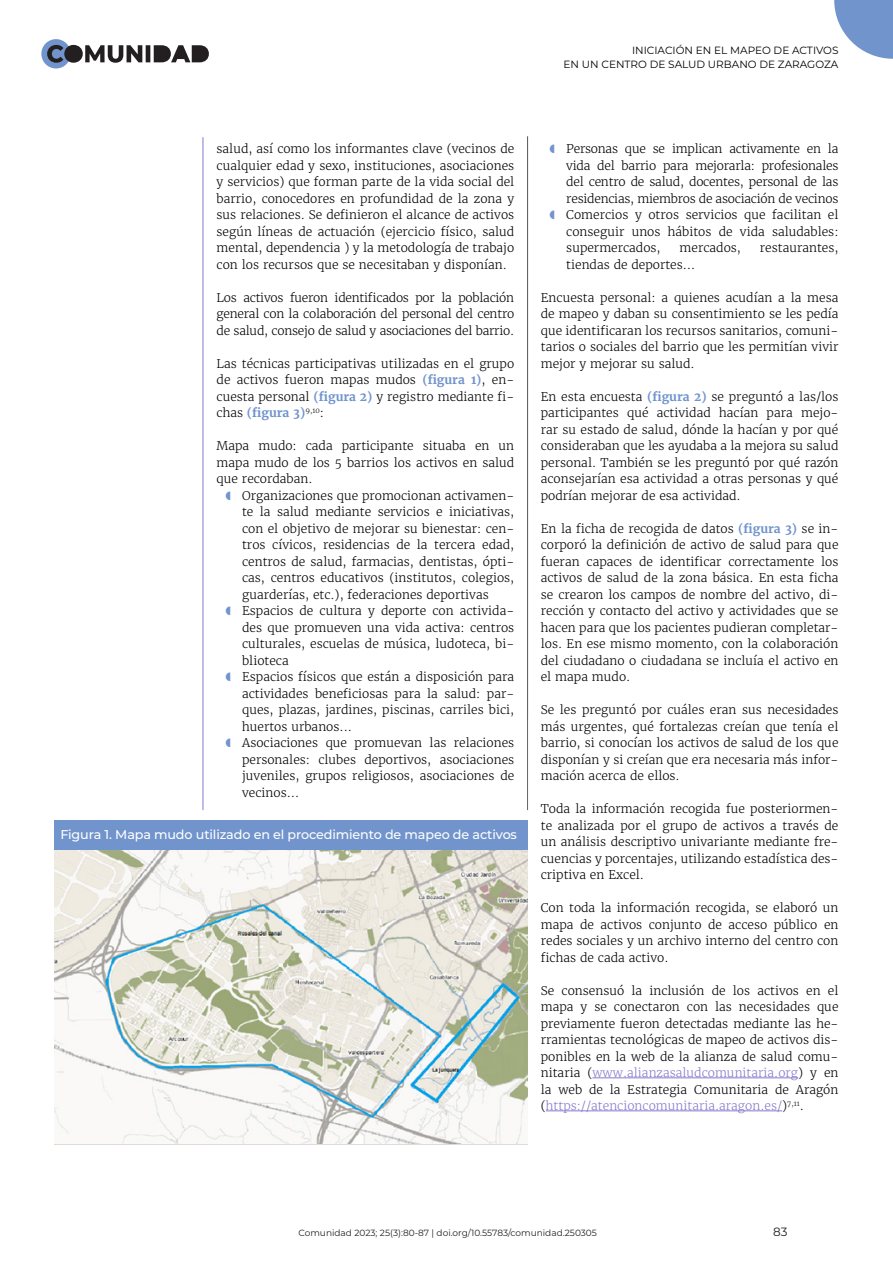
<style>
.page{position:relative;width:893px;height:1263px;background:#fff}
.page>*{position:absolute;margin:0;border:0;box-sizing:border-box;transform-origin:0 0}
.titol_fig{font:500 12.75px "Montserrat";letter-spacing:-.01em;color:#fff}
.Texto{font:300 12px/16.5px "Merriweather";color:#000;text-align:justify}
.t1{font:12px "Montserrat";color:#231f20}
.Variable1{font:10.5px/13.5px "Montserrat";color:#000;text-align:right}
.t2{font:9px "Montserrat";color:#231f20}
.s1{font-weight:700;color:#7194cc}
.s2{color:#7194cc}
.s3{color:#867acc}
</style>
<div class="page">
<hr style="left:203px;top:137px;width:1px;height:673px;background:#867acc">
<hr style="left:527px;top:137px;width:1px;height:673px;background:#636366">
<div style="left:41px;top:39px;width:30px;height:29px;background:#7194cc;border-radius:50%"></div>
<svg style="left:47px;top:45px;width:162px;height:18px"></svg>
<svg style="left:834px;top:0;width:59px;height:59px"></svg>
<hr style="left:592px;top:1077px;width:206px;height:1px;background:#867acc">
<hr style="left:546px;top:1110px;width:236px;height:1px;background:#867acc">
<img style="left:54px;top:850px;width:474px;height:294px">
<div style="left:54px;top:821px;width:474px;height:29px;background:#7194cc"></div>
<p class="Variable1" style="left:564px;top:43px;width:276px">INICIACIÓN EN EL MAPEO DE ACTIVOS<br>EN UN CENTRO DE SALUD URBANO DE ZARAGOZA</p>
<p class="Texto" style="left:217px;top:140px;width:299px">salud, así como los informantes clave (vecinos de cualquier edad y sexo, instituciones, asociaciones y servicios) que forman parte de la vida social del barrio, conocedores en profundidad de la zona y sus relaciones. Se definieron el alcance de activos según líneas de actuación (ejercicio físico, salud mental, dependencia ) y la metodología de trabajo con los recursos que se necesitaban y disponían.</p>
<p class="Texto" style="left:217px;top:289px;width:299px">Los activos fueron identificados por la población general con la colaboración del personal del centro de salud, consejo de salud y asociaciones del barrio.</p>
<p class="Texto" style="left:217px;top:355px;width:299px">Las técnicas participativas utilizadas en el grupo de activos fueron mapas mudos <span class="s1">(figura 1)</span>, en&shy;cuesta personal <span class="s1">(figura 2)</span> y registro mediante fi&shy;chas <span class="s1">(figura 3)</span><sup>9,10</sup>:</p>
<p class="Texto" style="left:217px;top:437px;width:299px">Mapa mudo: cada participante situaba en un mapa mudo de los 5 barrios los activos en salud que recordaban.</p>
<p class="Texto" style="left:242px;top:487px;width:274px;text-indent:-17px"><span class="s2">◖</span> Organizaciones que promocionan activamen&shy;te la salud mediante servicios e iniciativas, con el objetivo de mejorar su bienestar: cen&shy;tros cívicos, residencias de la tercera edad, centros de salud, farmacias, dentistas, ópti&shy;cas, centros educativos (institutos, colegios, guarderías, etc.), federaciones deportivas</p>
<p class="Texto" style="left:242px;top:602px;width:274px;text-indent:-17px"><span class="s2">◖</span> Espacios de cultura y deporte con activida&shy;des que promueven una vida activa: centros culturales, escuelas de música, ludoteca, bi&shy;blioteca</p>
<p class="Texto" style="left:242px;top:668px;width:274px;text-indent:-17px"><span class="s2">◖</span> Espacios físicos que están a disposición para actividades beneficiosas para la salud: par&shy;ques, plazas, jardines, piscinas, carriles bici, huertos urbanos...</p>
<p class="Texto" style="left:242px;top:734px;width:274px;text-indent:-17px"><span class="s2">◖</span> Asociaciones que promuevan las relaciones personales: clubes deportivos, asociaciones juveniles, grupos religiosos, asociaciones de vecinos…</p>
<p class="titol_fig" style="left:60px;top:826px;width:458px">Figura 1. Mapa mudo utilizado en el procedimiento de mapeo de activos</p>
<p class="Texto" style="left:566px;top:140px;width:274px;text-indent:-17px"><span class="s2">◖</span> Personas que se implican activamente en la vida del barrio para mejorarla: profesionales del centro de salud, docentes, personal de las residencias, miembros de asociación de vecinos</p>
<p class="Texto" style="left:566px;top:206px;width:274px;text-indent:-17px"><span class="s2">◖</span> Comercios y otros servicios que facilitan el conseguir unos hábitos de vida saludables: supermercados,</p>
<p class="Texto" style="left:680px;top:239px;width:63px">mercados,</p>
<p class="Texto" style="left:760px;top:239px;width:80px">restaurantes,</p>
<p class="Texto" style="left:566px;top:256px;width:130px">tiendas de deportes…</p>
<p class="Texto" style="left:541px;top:289px;width:299px">Encuesta personal: a quienes acudían a la mesa de mapeo y daban su consentimiento se les pedía que identificaran los recursos sanitarios, comuni&shy;tarios o sociales del barrio que les permitían vivir mejor y mejorar su salud.</p>
<p class="Texto" style="left:541px;top:388px;width:299px">En esta encuesta <span class="s1">(figura 2)</span> se preguntó a las/los participantes qué actividad hacían para mejo&shy;rar su estado de salud, dónde la hacían y por qué consideraban que les ayudaba a la mejora su salud personal. También se les preguntó por qué razón aconsejarían esa actividad a otras personas y qué podrían mejorar de esa actividad.</p>
<p class="Texto" style="left:541px;top:520px;width:299px">En la ficha de recogida de datos <span class="s1">(figura 3)</span> se in&shy;corporó la definición de activo de salud para que fueran capaces de identificar correctamente los activos de salud de la zona básica. En esta ficha se crearon los campos de nombre del activo, di&shy;rección y contacto del activo y actividades que se hacen para que los pacientes pudieran completar&shy;los. En ese mismo momento, con la colaboración del ciudadano o ciudadana se incluía el activo en el mapa mudo.</p>
<p class="Texto" style="left:541px;top:701px;width:299px">Se les preguntó por cuáles eran sus necesidades más urgentes, qué fortalezas creían que tenía el barrio, si conocían los activos de salud de los que disponían y si creían que era necesaria más infor&shy;mación acerca de ellos.</p>
<p class="Texto" style="left:541px;top:800px;width:299px">Toda la información recogida fue posteriormen&shy;te analizada por el grupo de activos a través de un análisis descriptivo univariante mediante fre&shy;cuencias y porcentajes, utilizando estadística des&shy;criptiva en Excel.</p>
<p class="Texto" style="left:541px;top:899px;width:299px">Con toda la información recogida, se elaboró un mapa de activos conjunto de acceso público en redes sociales y un archivo interno del centro con fichas de cada activo.</p>
<p class="Texto" style="left:541px;top:982px;width:299px">Se consensuó la inclusión de los activos en el mapa y se conectaron con las necesidades que previamente fueron detectadas mediante las he&shy;rramientas tecnológicas de mapeo de activos dis&shy;ponibles en la web de la alianza de salud comu&shy;nitaria (<span class="s3">www.alianzasaludcomunitaria.org</span>) y en la web de la Estrategia Comunitaria de Aragón (<span class="s3">https://atencioncomunitaria.aragon.es/</span>)<sup>7,11</sup>.</p>
<p class="t2" style="left:298px;top:1226px;width:300px">Comunidad 2023; 25(3):80-87 | doi.org/10.55783/comunidad.250305</p>
<p class="t1" style="left:773px;top:1223px;width:16px">83</p>
</div>
